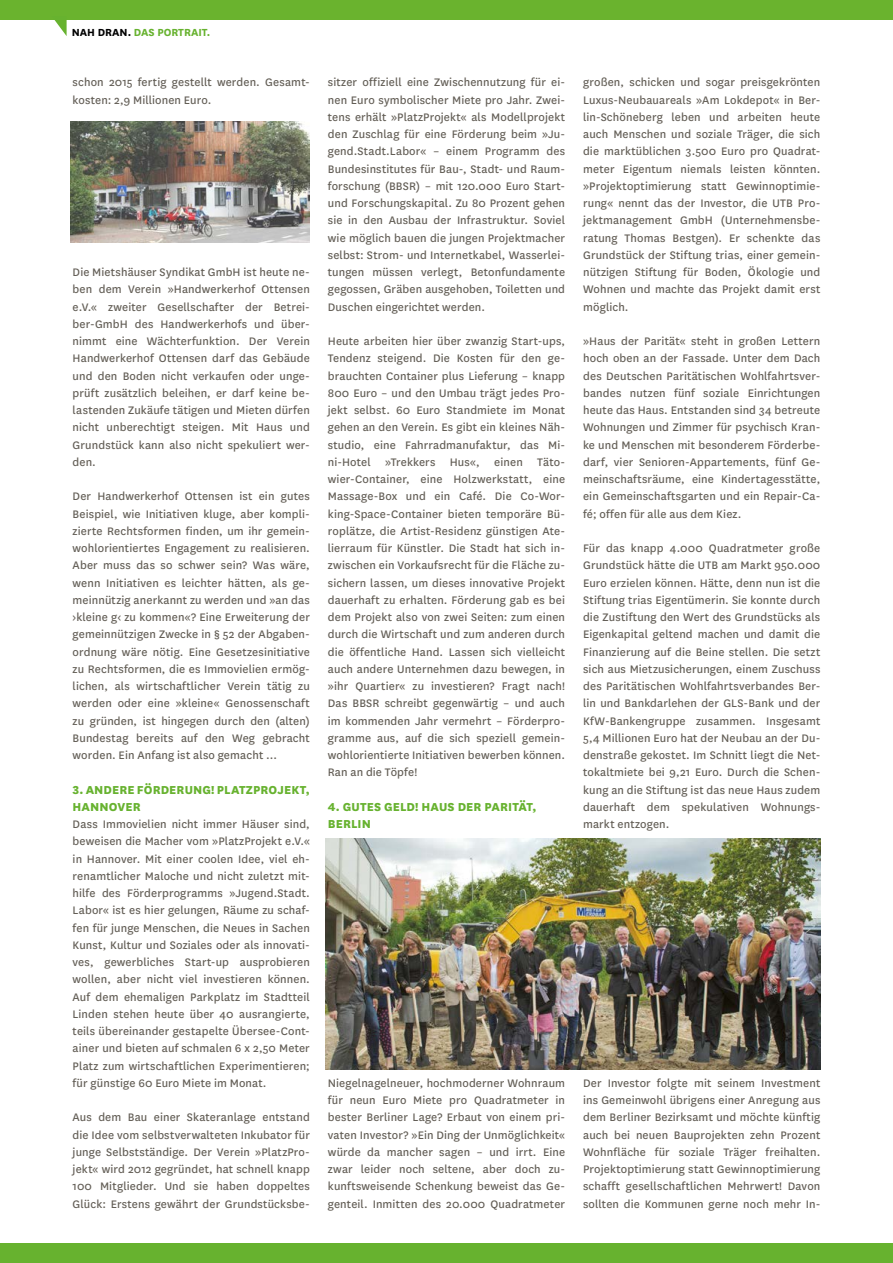
<style>
.page{position:relative;width:893px;height:1263px;background:#fff}
.page>*{position:absolute;margin:0;border:0;box-sizing:border-box;transform-origin:0 0}
.Laftext{font:800 13.5px/17.2px "National";letter-spacing:.01em;color:#67b22f}
.p_Wissen{font:12.75px/17.2px "National";letter-spacing:.01em;color:#635e56;text-align:justify}
.t1{font:700 12px "National";color:#67b22f}
.s1{color:#000001}
</style>
<div class="page">
<div style="left:0;top:0;width:893px;height:19px;background:#6ab32e"></div>
<div style="left:0;top:1244px;width:893px;height:19px;background:#67b22f"></div>
<img style="left:71px;top:122px;width:239px;height:120px">
<img style="left:326px;top:838px;width:494px;height:232px">
<svg style="left:52px;top:19px;width:15px;height:17px"></svg>
<p class="t1" style="left:72px;top:24px;width:140px"><span class="s1">NAH DRAN.</span> DAS PORTRAIT.</p>
<p class="p_Wissen" style="left:73px;top:73px;width:239px">schon 2015 fertig gestellt werden. Gesamt&shy;kosten: 2,9 Millionen Euro.</p>
<p class="p_Wissen" style="left:73px;top:263px;width:239px">Die Mietshäuser Syndikat GmbH ist heute ne&shy;ben dem Verein »Handwerkerhof Ottensen e.V.« zweiter Gesellschafter der Betrei&shy;ber-GmbH des Handwerkerhofs und über&shy;nimmt eine Wächterfunktion. Der Verein Handwerkerhof Ottensen darf das Gebäude und den Boden nicht verkaufen oder unge&shy;prüft zusätzlich beleihen, er darf keine be&shy;lastenden Zukäufe tätigen und Mieten dürfen nicht unberechtigt steigen. Mit Haus und Grundstück kann also nicht spekuliert wer&shy;den.</p>
<p class="p_Wissen" style="left:73px;top:487px;width:239px">Der Handwerkerhof Ottensen ist ein gutes Beispiel, wie Initiativen kluge, aber kompli&shy;zierte Rechtsformen finden, um ihr gemein&shy;wohlorientiertes Engagement zu realisieren.<br>Aber muss das so schwer sein? Was wäre, wenn Initiativen es leichter hätten, als ge&shy;meinnützig anerkannt zu werden und »an das ›kleine g‹ zu kommen«? Eine Erweiterung der gemeinnützigen Zwecke in § 52 der Abgaben&shy;ordnung wäre nötig. Eine Gesetzesinitiative zu Rechtsformen, die es Immovielien ermög&shy;lichen, als wirtschaftlicher Verein tätig zu werden oder eine »kleine« Genossenschaft zu gründen, ist hingegen durch den (alten)<br>Bundestag bereits auf den Weg gebracht worden. Ein Anfang ist also gemacht …</p>
<p class="Laftext" style="left:73px;top:780px;width:239px">3. ANDERE FÖRDERUNG! PLATZPROJEKT,<br>HANNOVER</p>
<p class="p_Wissen" style="left:73px;top:815px;width:239px">Dass Immovielien nicht immer Häuser sind, beweisen die Macher vom »PlatzProjekt e.V.« in Hannover. Mit einer coolen Idee, viel eh&shy;renamtlicher Maloche und nicht zuletzt mit&shy;hilfe des Förderprogramms »Jugend.Stadt.<br>Labor« ist es hier gelungen, Räume zu schaf&shy;fen für junge Menschen, die Neues in Sachen Kunst, Kultur und Soziales oder als innovati&shy;ves, gewerbliches Start-up ausprobieren wollen, aber nicht viel investieren können.<br>Auf dem ehemaligen Parkplatz im Stadtteil Linden stehen heute über 40 ausrangierte, teils übereinander gestapelte Übersee-Cont&shy;ainer und bieten auf schmalen 6 x 2,50 Meter Platz zum wirtschaftlichen Experimentieren; für günstige 60 Euro Miete im Monat.</p>
<p class="p_Wissen" style="left:73px;top:1108px;width:239px">Aus dem Bau einer Skateranlage entstand die Idee vom selbstverwalteten Inkubator für junge Selbstständige. Der Verein »PlatzPro&shy;jekt« wird 2012 gegründet, hat schnell knapp 100 Mitglieder. Und sie haben doppeltes Glück: Erstens gewährt der Grundstücksbe-</p>
<p class="p_Wissen" style="left:328px;top:73px;width:239px">sitzer offiziell eine Zwischennutzung für ei&shy;nen Euro symbolischer Miete pro Jahr. Zwei&shy;tens erhält »PlatzProjekt« als Modellprojekt den Zuschlag für eine Förderung beim »Ju&shy;gend.Stadt.Labor« – einem Programm des Bundesinstitutes für Bau-, Stadt- und Raum&shy;forschung (BBSR) – mit 120.000 Euro Start&shy;und Forschungskapital. Zu 80 Prozent gehen sie in den Ausbau der Infrastruktur. Soviel wie möglich bauen die jungen Projektmacher selbst: Strom- und Internetkabel, Wasserlei&shy;tungen müssen verlegt, Betonfundamente gegossen, Gräben ausgehoben, Toiletten und Duschen eingerichtet werden.</p>
<p class="p_Wissen" style="left:328px;top:332px;width:239px">Heute arbeiten hier über zwanzig Start-ups, Tendenz steigend. Die Kosten für den ge&shy;brauchten Container plus Lieferung – knapp 800 Euro – und den Umbau trägt jedes Pro&shy;jekt selbst. 60 Euro Standmiete im Monat gehen an den Verein. Es gibt ein kleines Näh&shy;studio, eine Fahrradmanufaktur, das Mi&shy;ni-Hotel »Trekkers Hus«, einen Täto&shy;wier-Container, eine Holzwerkstatt, eine Massage-Box und ein Café. Die Co-Wor&shy;king-Space-Container bieten temporäre Bü&shy;roplätze, die Artist-Residenz günstigen Ate&shy;lierraum für Künstler. Die Stadt hat sich in&shy;zwischen ein Vorkaufsrecht für die Fläche zu&shy;sichern lassen, um dieses innovative Projekt dauerhaft zu erhalten. Förderung gab es bei dem Projekt also von zwei Seiten: zum einen durch die Wirtschaft und zum anderen durch die öffentliche Hand. Lassen sich vielleicht auch andere Unternehmen dazu bewegen, in »ihr Quartier« zu investieren? Fragt nach!<br>Das BBSR schreibt gegenwärtig – und auch im kommenden Jahr vermehrt – Förderpro&shy;gramme aus, auf die sich speziell gemein&shy;wohlorientierte Initiativen bewerben können.<br>Ran an die Töpfe!</p>
<p class="Laftext" style="left:328px;top:797px;width:210px">4. GUTES GELD! HAUS DER PARITÄT,</p>
<p class="Laftext" style="left:328px;top:814px;width:45px">BERLIN</p>
<p class="p_Wissen" style="left:583px;top:73px;width:239px">großen, schicken und sogar preisgekrönten Luxus-Neubauareals »Am Lokdepot« in Ber&shy;lin-Schöneberg leben und arbeiten heute auch Menschen und soziale Träger, die sich die marktüblichen 3.500 Euro pro Quadrat&shy;meter Eigentum niemals leisten könnten. »Projektoptimierung statt Gewinnoptimie&shy;rung« nennt das der Investor, die UTB Pro&shy;jektmanagement GmbH (Unternehmensbe&shy;ratung Thomas Bestgen). Er schenkte das Grundstück der Stiftung trias, einer gemein&shy;nützigen Stiftung für Boden, Ökologie und Wohnen und machte das Projekt damit erst möglich.</p>
<p class="p_Wissen" style="left:583px;top:332px;width:239px">»Haus der Parität« steht in großen Lettern hoch oben an der Fassade. Unter dem Dach des Deutschen Paritätischen Wohlfahrtsver&shy;bandes nutzen fünf soziale Einrichtungen heute das Haus. Entstanden sind 34 betreute Wohnungen und Zimmer für psychisch Kran&shy;ke und Menschen mit besonderem Förderbe&shy;darf, vier Senioren-Appartements, fünf Ge&shy;meinschaftsräume, eine Kindertagesstätte, ein Gemeinschaftsgarten und ein Repair-Ca&shy;fé; offen für alle aus dem Kiez.</p>
<p class="p_Wissen" style="left:583px;top:539px;width:239px">Für das knapp 4.000 Quadratmeter große Grundstück hätte die UTB am Markt 950.000<br>Euro erzielen können. Hätte, denn nun ist die Stiftung trias Eigentümerin. Sie konnte durch die Zustiftung den Wert des Grundstücks als Eigenkapital geltend machen und damit die Finanzierung auf die Beine stellen. Die setzt sich aus Mietzusicherungen, einem Zuschuss des Paritätischen Wohlfahrtsverbandes Ber&shy;lin und Bankdarlehen der GLS-Bank und der KfW-Bankengruppe zusammen. Insgesamt 5,4 Millionen Euro hat der Neubau an der Du&shy;denstraße gekostet. Im Schnitt liegt die Net&shy;tokaltmiete bei 9,21 Euro. Durch die Schen&shy;kung an die Stiftung ist das neue Haus zudem dauerhaft dem spekulativen Wohnungs&shy;markt entzogen.</p>
<p class="p_Wissen" style="left:328px;top:1074px;width:239px">Niegelnagelneuer, hochmoderner Wohnraum für neun Euro Miete pro Quadratmeter in bester Berliner Lage? Erbaut von einem pri&shy;vaten Investor? »Ein Ding der Unmöglichkeit« würde da mancher sagen – und irrt. Eine zwar leider noch seltene, aber doch zu&shy;kunftsweisende Schenkung beweist das Ge&shy;genteil. Inmitten des 20.000 Quadratmeter</p>
<p class="p_Wissen" style="left:583px;top:1074px;width:239px">Der Investor folgte mit seinem Investment ins Gemeinwohl übrigens einer Anregung aus dem Berliner Bezirksamt und möchte künftig auch bei neuen Bauprojekten zehn Prozent Wohnfläche für soziale Träger freihalten.<br>Projektoptimierung statt Gewinnoptimierung schafft gesellschaftlichen Mehrwert! Davon sollten die Kommunen gerne noch mehr In-</p>
</div>
